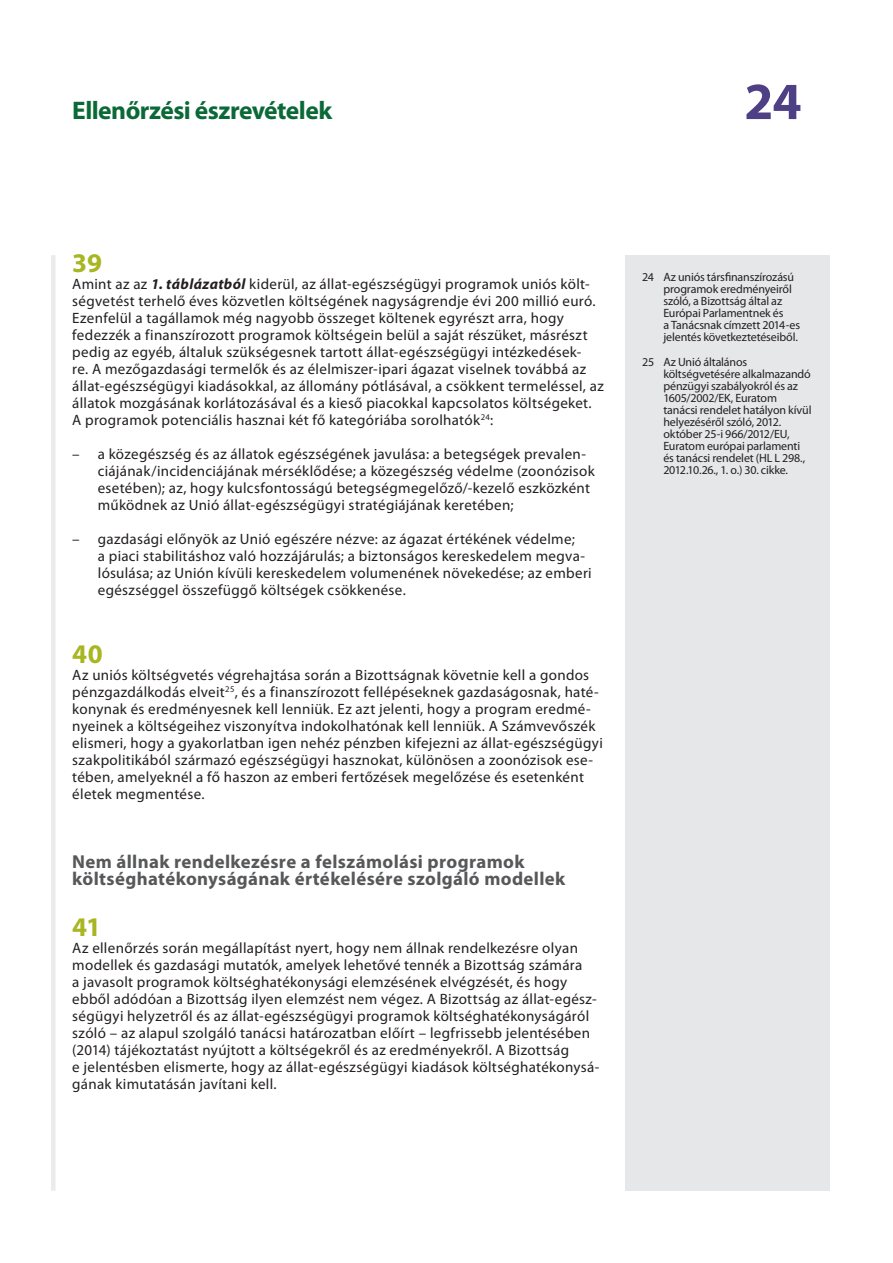
<style>
.page{position:relative;width:893px;height:1263px;background:#fff}
.page>*{position:absolute;margin:0;border:0;box-sizing:border-box;transform-origin:0 0}
.t1{font:700 52.5px "Myriad Pro";color:#4f4085}
.E_05_-_CHAP__1__TEXT{font:700 27px "Myriad Pro";color:#a7b621}
.t2{font:700 25.5px "Myriad Pro";letter-spacing:-.02em;color:#0b6938}
.E_03_-_CHAP__TITRE_A{font:700 18.75px/17px "Myriad Pro";letter-spacing:.02em;color:#57585a}
.E_05_-_CHAP__1__TEXT-2{font:15px/17px "Myriad Pro";letter-spacing:.02em;color:#231f20}
.E_07_-_CHAP____TEXTE{font:15px/17px "Myriad Pro";letter-spacing:.02em;color:#231f20}
.E_08_-_CHAP__FOOTNOT{font:12px/12px "Myriad Pro";letter-spacing:-.015em;color:#231f20}
.s1{font-weight:700;font-style:italic}
</style>
<div class="page">
<div style="left:51px;top:255px;width:5px;height:936px;background:#ebebeb"></div>
<div style="left:625px;top:255px;width:204px;height:936px;background:#e6e7e9"></div>
<h3 class="t2" style="left:72px;top:94px;width:261px">Ellenőrzési észrevételek</h3>
<h1 class="t1" style="left:744px;top:67px;width:59px">24</h1>
<p class="E_05_-_CHAP__1__TEXT" style="left:72px;top:245px;width:31px">39</p>
<p class="E_05_-_CHAP__1__TEXT-2" style="left:72px;top:275px;width:533px">Amint az az <span class="s1">1. táblázatból</span> kiderül, az állat-egészségügyi programok uniós költ&shy;ségvetést terhelő éves közvetlen költségének nagyságrendje évi 200 millió euró.<br>Ezenfelül a tagállamok még nagyobb összeget költenek egyrészt arra, hogy fedezzék a finanszírozott programok költségein belül a saját részüket, másrészt pedig az egyéb, általuk szükségesnek tartott állat-egészségügyi intézkedések-<br>re. A mezőgazdasági termelők és az élelmiszer-ipari ágazat viselnek továbbá az állat-egészségügyi kiadásokkal, az állomány pótlásával, a csökkent termeléssel, az állatok mozgásának korlátozásával és a kieső piacokkal kapcsolatos költségeket.<br>A programok potenciális hasznai két fő kategóriába sorolhatók<sup>24</sup>:</p>
<p class="E_07_-_CHAP____TEXTE" style="left:98px;top:445px;width:499px;text-indent:-26px">– a közegészség és az állatok egészségének javulása: a betegségek prevalen&shy;ciájának/incidenciájának mérséklődése; a közegészség védelme (zoonózisok esetében); az, hogy kulcsfontosságú betegségmegelőző/-kezelő eszközként működnek az Unió állat-egészségügyi stratégiájának keretében;</p>
<p class="E_07_-_CHAP____TEXTE" style="left:98px;top:531px;width:495px;text-indent:-26px">– gazdasági előnyök az Unió egészére nézve: az ágazat értékének védelme;<br>a piaci stabilitáshoz való hozzájárulás; a biztonságos kereskedelem megva&shy;lósulása; az Unión kívüli kereskedelem volumenének növekedése; az emberi egészséggel összefüggő költségek csökkenése.</p>
<p class="E_05_-_CHAP__1__TEXT" style="left:72px;top:637px;width:32px">40</p>
<p class="E_05_-_CHAP__1__TEXT-2" style="left:72px;top:667px;width:532px">Az uniós költségvetés végrehajtása során a Bizottságnak követnie kell a gondos pénzgazdálkodás elveit<sup>25</sup>, és a finanszírozott fellépéseknek gazdaságosnak, haté&shy;konynak és eredményesnek kell lenniük. Ez azt jelenti, hogy a program eredmé&shy;nyeinek a költségeihez viszonyítva indokolhatónak kell lenniük. A Számvevőszék elismeri, hogy a gyakorlatban igen nehéz pénzben kifejezni az állat-egészségügyi szakpolitikából származó egészségügyi hasznokat, különösen a zoonózisok ese&shy;tében, amelyeknél a fő haszon az emberi fertőzések megelőzése és esetenként életek megmentése.</p>
<p class="E_03_-_CHAP__TITRE_A" style="left:72px;top:852px;width:495px">Nem állnak rendelkezésre a felszámolási programok költséghatékonyságának értékelésére szolgáló modellek</p>
<p class="E_05_-_CHAP__1__TEXT" style="left:72px;top:909px;width:30px">41</p>
<p class="E_05_-_CHAP__1__TEXT-2" style="left:72px;top:939px;width:529px">Az ellenőrzés során megállapítást nyert, hogy nem állnak rendelkezésre olyan modellek és gazdasági mutatók, amelyek lehetővé tennék a Bizottság számára<br>a javasolt programok költséghatékonysági elemzésének elvégzését, és hogy ebből adódóan a Bizottság ilyen elemzést nem végez. A Bizottság az állat-egész&shy;ségügyi helyzetről és az állat-egészségügyi programok költséghatékonyságáról szóló – az alapul szolgáló tanácsi határozatban előírt – legfrissebb jelentésében (2014) tájékoztatást nyújtott a költségekről és az eredményekről. A Bizottság<br>e jelentésben elismerte, hogy az állat-egészségügyi kiadások költséghatékonysá&shy;gának kimutatásán javítani kell.</p>
<p class="E_08_-_CHAP__FOOTNOT" style="left:663px;top:271px;width:138px;text-indent:-21px">24 Az uniós társfinanszírozású programok eredményeiről szóló, a Bizottság által az<br>Európai Parlamentnek és<br>a Tanácsnak címzett 2014-es jelentés következtetéseiből.</p>
<p class="E_08_-_CHAP__FOOTNOT" style="left:663px;top:356px;width:150px;text-indent:-21px">25 Az Unió általános költségvetésére alkalmazandó pénzügyi szabályokról és az<br>1605/2002/EK, Euratom tanácsi rendelet hatályon kívül helyezéséről szóló, 2012. október 25-i 966/2012/EU,<br>Euratom európai parlamenti és tanácsi rendelet (HL L 298.,<br>2012.10.26., 1. o.) 30. cikke.</p>
</div>
